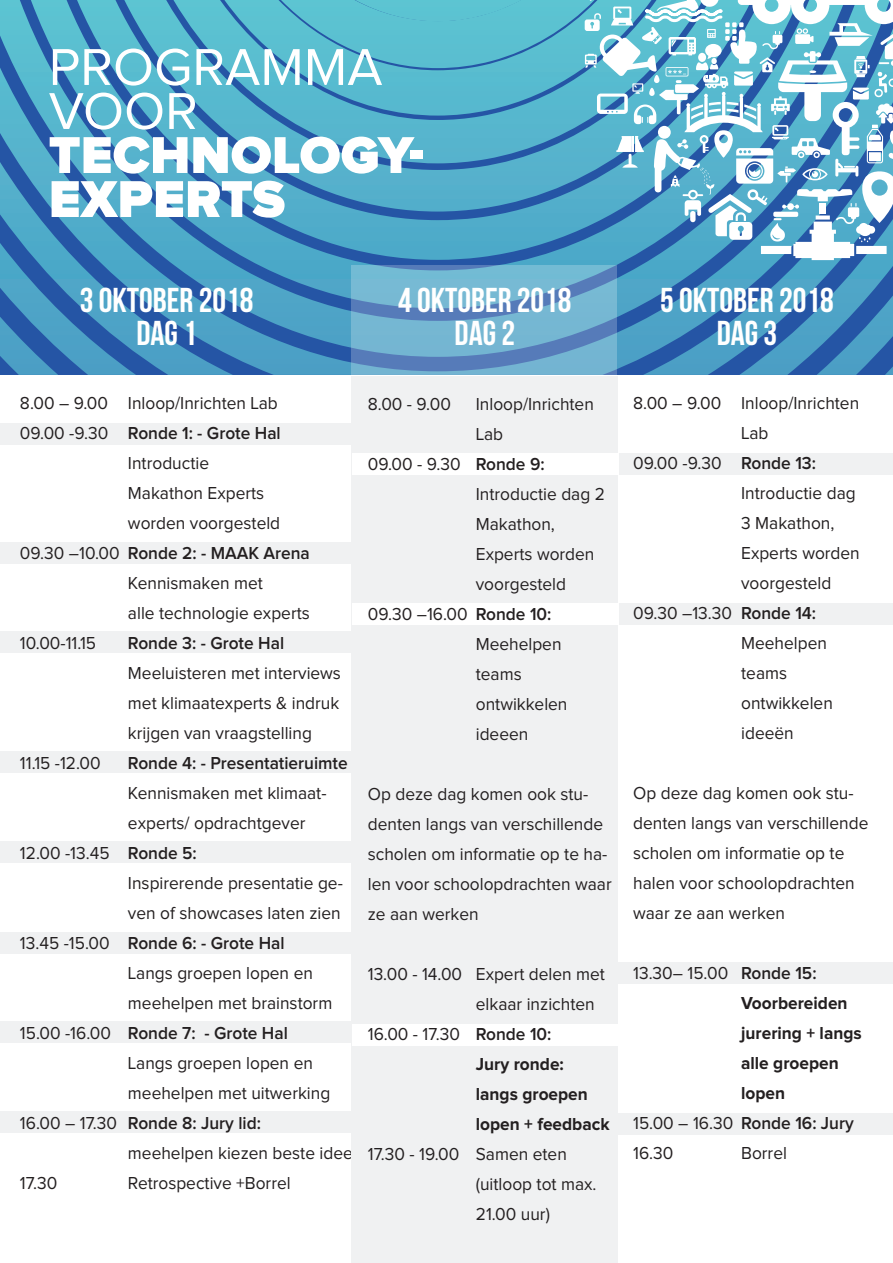
<style>
.page{position:relative;width:893px;height:1263px;background:#fff}
.page>*{position:absolute;margin:0;border:0;box-sizing:border-box;transform-origin:0 0}
.t1{font:900 53.7px/44px "Proxima Nova";color:#fff}
.t2{font:700 34.5px "Bebas Neue";color:#fff}
.t3{font:18px/30px "Proxima Nova";color:#231f20;scale:.96 1}
.t4{font:700 18px/30px "Proxima Nova";color:#231f20;scale:.96 1}
.t5{font:600 18px "Proxima Nova";color:#231f20;scale:.96 1}
.s1{font-weight:400}
.s2{font-weight:600}
</style>
<div class="page">
<div style="left:0;top:542px;width:352px;height:21px;background:#f0f1f2"></div>
<div style="left:0;top:631px;width:352px;height:22px;background:#f0f1f2"></div>
<svg style="left:0;top:0;width:281px;height:28px;background:#53b2ca"></svg>
<svg style="left:0;top:28px;width:281px;height:105px;background:#4da6c6"></svg>
<svg style="left:0;top:133px;width:281px;height:86px;background:#4899c1"></svg>
<svg style="left:0;top:219px;width:893px;height:76px;background:#408ebd"></svg>
<svg style="left:0;top:295px;width:893px;height:80px;background:#3e86ba"></svg>
<svg style="left:885px;top:366px;width:8px;height:9px"></svg>
<div style="left:0;top:841px;width:352px;height:21px;background:#f0f1f2"></div>
<div style="left:0;top:423px;width:352px;height:21px;background:#f0f1f2"></div>
<div style="left:0;top:932px;width:352px;height:22px;background:#f0f1f2"></div>
<div style="left:0;top:1022px;width:352px;height:21px;background:#f0f1f2"></div>
<div style="left:0;top:752px;width:352px;height:21px;background:#f0f1f2"></div>
<div style="left:0;top:1111px;width:352px;height:21px;background:#f0f1f2"></div>
<div style="left:617px;top:453px;width:276px;height:21px;background:#f0f1f2"></div>
<div style="left:617px;top:604px;width:276px;height:21px;background:#f0f1f2"></div>
<div style="left:352px;top:377px;width:266px;height:886px;background:#f0f1f2"></div>
<div style="left:617px;top:962px;width:276px;height:21px;background:#f0f1f2"></div>
<div style="left:352px;top:453px;width:267px;height:21px;background:#fff"></div>
<div style="left:352px;top:603px;width:267px;height:21px;background:#fff"></div>
<div style="left:617px;top:1113px;width:276px;height:21px;background:#f0f1f2"></div>
<div style="left:352px;top:1024px;width:267px;height:21px;background:#fff"></div>
<svg style="left:281px;top:0;width:612px;height:260px;background:#67b2ce"></svg>
<svg style="left:352px;top:266px;width:265px;height:109px;background:#6ca7cb"></svg>
<p class="t1" style="left:49px;top:47px;width:378px"><span class="s1">PROGRAMMA<br>VOOR<br></span>TECHNOLOGY-<br>EXPERTS</p>
<p class="t2" style="left:80px;top:281px;width:175px">3 OKTOBER 2018</p>
<p class="t2" style="left:136px;top:314px;width:62px">DAG 1</p>
<p class="t2" style="left:398px;top:281px;width:175px">4 OKTOBER 2018</p>
<p class="t2" style="left:455px;top:314px;width:62px">DAG 2</p>
<p class="t3" style="left:20px;top:388px;width:270px">8.00 – 9.00 Inloop/Inrichten Lab</p>
<p class="t3" style="left:128px;top:418px;width:161px;text-indent:-108px">09.00 -9.30 <span class="s2">Ronde 1: - Grote Hal<br></span>Introductie<br>Makathon Experts worden voorgesteld</p>
<p class="t3" style="left:128px;top:538px;width:191px;text-indent:-108px">09.30 –10.00 <span class="s2">Ronde 2: - MAAK Arena<br></span>Kennismaken met<br>alle technologie experts</p>
<p class="t3" style="left:20px;top:628px;width:81px">10.00-11.15</p>
<p class="t3" style="left:128px;top:628px;width:223px"><span class="s2">Ronde 3: - Grote Hal<br></span>Meeluisteren met interviews met klimaatexperts &amp; indruk krijgen van vraagstelling</p>
<p class="t3" style="left:20px;top:748px;width:86px">11.15 -12.00</p>
<p class="t3" style="left:128px;top:748px;width:230px"><span class="s2">Ronde 4: - Presentatieruimte<br></span>Kennismaken met klimaat&shy;experts/ opdrachtgever</p>
<p class="t3" style="left:128px;top:838px;width:225px;text-indent:-108px">12.00 -13.45 <span class="s2">Ronde 5:<br></span>Inspirerende presentatie ge&shy;ven of showcases laten zien</p>
<p class="t3" style="left:128px;top:928px;width:214px;text-indent:-108px">13.45 -15.00 <span class="s2">Ronde 6: - Grote Hal<br></span>Langs groepen lopen en meehelpen met brainstorm</p>
<p class="t3" style="left:128px;top:1018px;width:212px;text-indent:-108px">15.00 -16.00 <span class="s2">Ronde 7: - Grote Hal<br></span>Langs groepen lopen en meehelpen met uitwerking</p>
<p class="t3" style="left:128px;top:1108px;width:236px;text-indent:-108px">16.00 – 17.30 <span class="s2">Ronde 8: Jury lid:<br></span>meehelpen kiezen beste idee</p>
<p class="t3" style="left:20px;top:1168px;width:40px">17.30</p>
<p class="t3" style="left:128px;top:1168px;width:171px">Retrospective +Borrel</p>
<p class="t3" style="left:368px;top:390px;width:88px">8.00 - 9.00</p>
<p class="t3" style="left:476px;top:390px;width:124px">Inloop/Inrichten<br>Lab</p>
<p class="t3" style="left:476px;top:450px;width:136px;text-indent:-108px">09.00 - 9.30 <span class="s2">Ronde 9:<br></span>Introductie dag 2</p>
<p class="t3" style="left:476px;top:510px;width:125px">Makathon,<br>Experts worden voorgesteld</p>
<p class="t3" style="left:476px;top:600px;width:97px;text-indent:-108px">09.30 –16.00 <span class="s2">Ronde 10:<br></span>Meehelpen teams ontwikkelen ideeen</p>
<p class="t3" style="left:368px;top:780px;width:256px">Op deze dag komen ook stu&shy;denten langs van verschillende scholen om informatie op te ha&shy;len voor schoolopdrachten waar ze aan werken</p>
<p class="t3" style="left:476px;top:960px;width:136px;text-indent:-108px">13.00 - 14.00 Expert delen met elkaar inzichten</p>
<p class="t4" style="left:476px;top:1020px;width:141px;text-indent:-108px"><span class="s1">16.00 - 17.30</span> <span class="s2">Ronde 10:<br></span>Jury ronde: langs groepen lopen + feedback</p>
<p class="t3" style="left:476px;top:1140px;width:127px;text-indent:-108px">17.30 - 19.00 Samen eten (uitloop tot max.<br>21.00 uur)</p>
<p class="t2" style="left:660px;top:281px;width:175px">5 OKTOBER 2018</p>
<p class="t2" style="left:717px;top:314px;width:62px">DAG 3</p>
<p class="t3" style="left:741px;top:388px;width:124px;text-indent:-108px">8.00 – 9.00 Inloop/Inrichten<br>Lab</p>
<p class="t3" style="left:741px;top:448px;width:125px;text-indent:-108px">09.00 -9.30 <span class="s2">Ronde 13:<br></span>Introductie dag<br>3 Makathon,<br>Experts worden voorgesteld</p>
<p class="t3" style="left:741px;top:598px;width:97px;text-indent:-108px">09.30 –13.30 <span class="s2">Ronde 14:<br></span>Meehelpen teams ontwikkelen ideeën</p>
<p class="t3" style="left:633px;top:778px;width:247px">Op deze dag komen ook stu&shy;denten langs van verschillende scholen om informatie op te halen voor schoolopdrachten waar ze aan werken</p>
<p class="t4" style="left:741px;top:958px;width:127px;text-indent:-108px"><span class="s1">13.30– 15.00</span> <span class="s2">Ronde 15:<br></span>Voorbereiden jurering + langs alle groepen lopen</p>
<p class="t5" style="left:633px;top:1114px;width:231px"><span class="s1">15.00 – 16.30</span> Ronde 16: Jury</p>
<p class="t3" style="left:633px;top:1138px;width:43px">16.30</p>
<p class="t3" style="left:741px;top:1138px;width:49px">Borrel</p>
</div>
